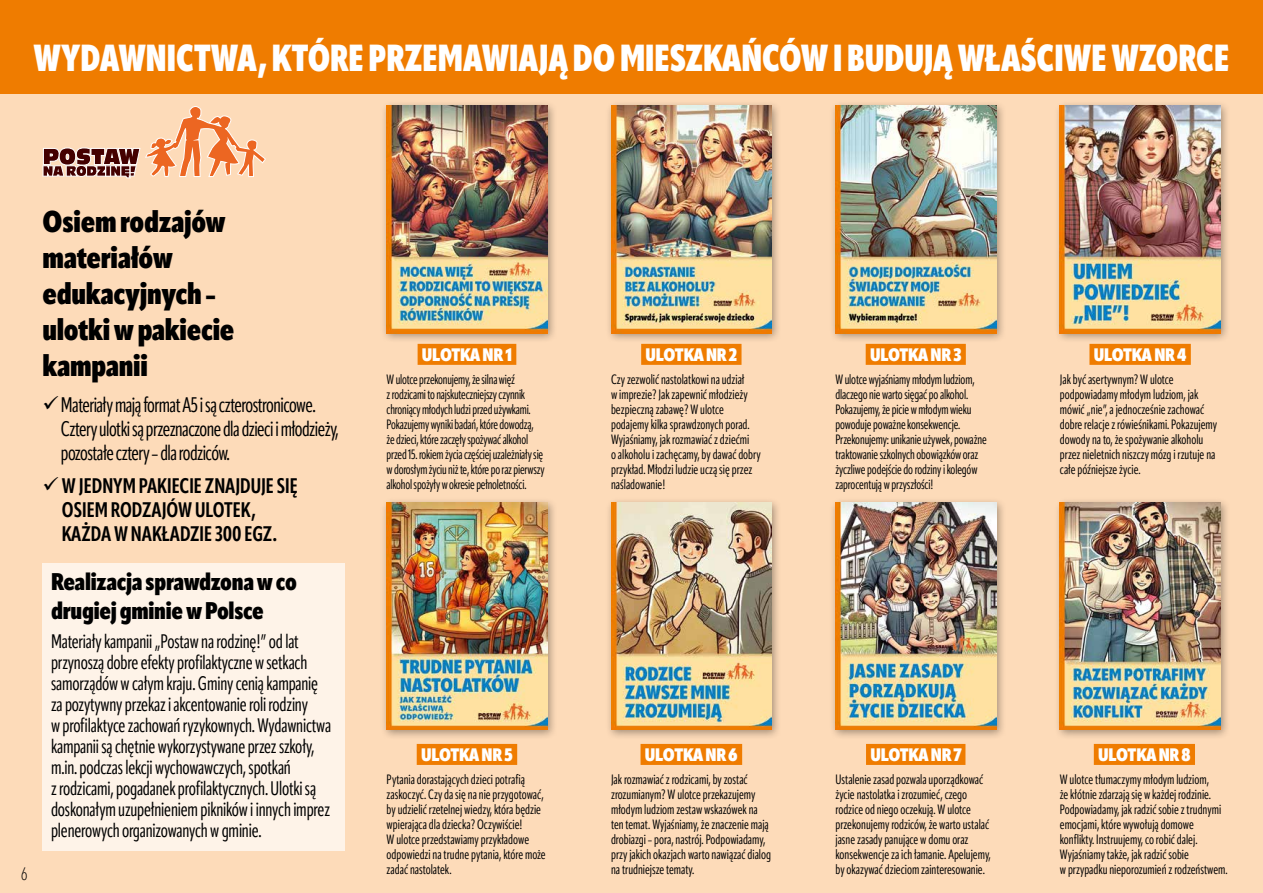
<style>
.page{position:relative;width:1263px;height:893px;background:#fddbb9}
.page>*{position:absolute;margin:0;border:0;box-sizing:border-box;transform-origin:0 0}
.t1{font:800 37.5px "Apparat Extra Cond";color:#fff;scale:.9 1}
.t2{font:800 30px/36px "Apparat Extra Cond";letter-spacing:-.01em;color:#000}
.t3{font:800 24px/28.8px "Apparat Extra Cond";letter-spacing:-.01em;color:#000}
.t4{font:21px/24px "Apparat Extra Cond";letter-spacing:-.025em;color:#000}
.t5{font:700 21px/24px "Apparat Extra Cond";color:#000}
.t6{font:19.5px/21px "Apparat Extra Cond";letter-spacing:-.01em;color:#000}
.t7{font:800 18px "Apparat Extra Cond";letter-spacing:-.02em;color:#fff}
.t8{font:300 18px "Apparat Extra Cond";color:#000}
.t9{font:13.5px/15px "Apparat Extra Cond";color:#000}
</style>
<div class="page">
<div style="left:0;top:0;width:1263px;height:94px;background:#ef7c00"></div>
<div style="left:43px;top:563px;width:302px;height:287px;background:#fef3e8"></div>
<div style="left:380px;top:100px;width:178px;height:243px;background:#000;opacity:.35"></div>
<img style="left:387px;top:106px;width:160px;height:227px">
<div style="left:418px;top:344px;width:98px;height:21px;background:#ef7c00"></div>
<div style="left:605px;top:100px;width:177px;height:243px;background:#000;opacity:.35"></div>
<img style="left:611px;top:106px;width:161px;height:227px">
<div style="left:641px;top:344px;width:100px;height:21px;background:#ef7c00"></div>
<div style="left:829px;top:100px;width:177px;height:243px;background:#000;opacity:.35"></div>
<img style="left:835px;top:106px;width:161px;height:227px">
<div style="left:866px;top:344px;width:100px;height:21px;background:#ef7c00"></div>
<div style="left:1054px;top:100px;width:177px;height:243px;background:#000;opacity:.35"></div>
<img style="left:1060px;top:106px;width:160px;height:227px">
<div style="left:1089px;top:344px;width:102px;height:21px;background:#ef7c00"></div>
<div style="left:1054px;top:497px;width:177px;height:243px;background:#000;opacity:.35"></div>
<img style="left:1060px;top:503px;width:160px;height:227px">
<div style="left:1094px;top:744px;width:101px;height:21px;background:#ef7c00"></div>
<div style="left:380px;top:497px;width:178px;height:243px;background:#000;opacity:.35"></div>
<img style="left:387px;top:503px;width:160px;height:227px">
<div style="left:417px;top:744px;width:100px;height:21px;background:#ef7c00"></div>
<div style="left:605px;top:497px;width:177px;height:243px;background:#000;opacity:.35"></div>
<img style="left:611px;top:503px;width:161px;height:227px">
<div style="left:640px;top:744px;width:102px;height:21px;background:#ef7c00"></div>
<div style="left:829px;top:497px;width:177px;height:243px;background:#000;opacity:.35"></div>
<img style="left:835px;top:503px;width:161px;height:227px">
<div style="left:866px;top:744px;width:99px;height:21px;background:#ef7c00"></div>
<svg style="left:43px;top:106px;width:223px;height:72px"></svg>
<h1 class="t1" style="left:34px;top:35px;width:54px">Wydawnictwa</h1>
<h1 class="t1" style="left:258px;top:35px;width:37px">, które</h1>
<h1 class="t1" style="left:369px;top:35px;width:21px">przemawiaj</h1>
<h1 class="t1" style="left:548px;top:35px;width:100px">ą do mieszka</h1>
<h1 class="t1" style="left:741px;top:35px;width:49px">ńców</h1>
<h1 class="t1" style="left:833px;top:35px;width:36px">ibuduj</h1>
<h1 class="t1" style="left:933px;top:35px;width:49px">ą właściwe</h1>
<h1 class="t1" style="left:1111px;top:35px;width:23px">wzorce</h1>
<h3 class="t8" style="left:21px;top:863px;width:8px">6</h3>
<h2 class="t2" style="left:43px;top:204px;width:193px">Osiem rodzajów materiałów edukacyjnych – ulotki w pakiecie kampanii</h2>
<h3 class="t4" style="left:61px;top:393px;width:279px;text-indent:-18px">✓Materiały mają format A5 i są czterostronicowe.<br>Cztery ulotki są przeznaczone dla dzieci i młodzieży, pozostałe cztery – dla rodziców.</h3>
<h3 class="t5" style="left:43px;top:474px;width:47px">✓W JEDNYM</h3>
<h3 class="t5" style="left:139px;top:474px;width:9px">PAKIECIE</h3>
<h3 class="t5" style="left:205px;top:474px;width:10px">ZNAJDUJE</h3>
<h3 class="t5" style="left:277px;top:474px;width:8px">SIĘ</h3>
<h3 class="t5" style="left:62px;top:498px;width:21px">OSIEM</h3>
<h3 class="t5" style="left:111px;top:498px;width:31px">RODZAJ</h3>
<h3 class="t5" style="left:62px;top:498px;width:195px;text-indent:105px">ÓW ULOTEK,<br>KAŻDA W NAKŁADZIE</h3>
<h3 class="t5" style="left:215px;top:522px;width:63px">300 EGZ.</h3>
<h3 class="t3" style="left:51px;top:568px;width:247px">Realizacja sprawdzona w co drugiej gminie w Polsce</h3>
<p class="t6" style="left:51px;top:631px;width:282px">Materiały kampanii „Postaw na rodzinę!” od lat przynoszą dobre efekty profilaktyczne w setkach samorządów w całym kraju. Gminy cenią kampanię za pozytywny przekaz i akcentowanie roli rodziny<br>w profilaktyce zachowań ryzykownych. Wydawnictwa kampanii są chętnie wykorzystywane przez szkoły, m.in. podczas lekcji wychowawczych, spotkań<br>z rodzicami, pogadanek profilaktycznych. Ulotki są doskonałym uzupełnieniem pikników i innych imprez plenerowych organizowanych w gminie.</p>
<h3 class="t7" style="left:422px;top:343px;width:92px">ULOTKA NR 1</h3>
<p class="t9" style="left:387px;top:372px;width:159px">W ulotce przekonujemy, że silna więź<br>z rodzicami to najskuteczniejszy czynnik chroniący młodych ludzi przed używkami.<br>Pokazujemy wyniki badań, które dowodzą, że dzieci, które zaczęły spożywać alkohol przed 15. rokiem życia częściej uzależniały się w dorosłym życiu niż te, które po raz pierwszy alkohol spożyły w okresie pełnoletności.</p>
<h3 class="t7" style="left:421px;top:743px;width:93px">ULOTKA NR 5</h3>
<p class="t9" style="left:387px;top:772px;width:161px">Pytania dorastających dzieci potrafią zaskoczyć. Czy da się na nie przygotować, by udzielić rzetelnej wiedzy, która będzie wpierająca dla dziecka? Oczywiście!<br>W ulotce przedstawiamy przykładowe odpowiedzi na trudne pytania, które może zadać nastolatek.</p>
<h3 class="t7" style="left:645px;top:343px;width:93px">ULOTKA NR 2</h3>
<p class="t9" style="left:611px;top:372px;width:151px">Czy zezwolić nastolatkowi na udział<br>w imprezie? Jak zapewnić młodzieży bezpieczną zabawę? W ulotce podajemy kilka sprawdzonych porad.<br>Wyjaśniamy, jak rozmawiać z dziećmi<br>o alkoholu i zachęcamy, by dawać dobry przykład. Młodzi ludzie uczą się przez naśladowanie!</p>
<h3 class="t7" style="left:870px;top:343px;width:93px">ULOTKA NR 3</h3>
<p class="t9" style="left:835px;top:372px;width:153px">W ulotce wyjaśniamy młodym ludziom, dlaczego nie warto sięgać po alkohol.<br>Pokazujemy, że picie w młodym wieku powoduje poważne konsekwencje.<br>Przekonujemy: unikanie używek, poważne traktowanie szkolnych obowiązków oraz życzliwe podejście do rodziny i kolegów zaprocentują w przyszłości!</p>
<h3 class="t7" style="left:645px;top:743px;width:94px">ULOTKA NR 6</h3>
<p class="t9" style="left:611px;top:772px;width:161px">Jak rozmawiać z rodzicami, by zostać zrozumianym? W ulotce przekazujemy młodym ludziom zestaw wskazówek na ten temat. Wyjaśniamy, że znaczenie mają drobiazgi – pora, nastrój. Podpowiadamy, przy jakich okazjach warto nawiązać dialog na trudniejsze tematy.</p>
<h3 class="t7" style="left:870px;top:743px;width:92px">ULOTKA NR 7</h3>
<p class="t9" style="left:835px;top:772px;width:157px">Ustalenie zasad pozwala uporządkować życie nastolatka i zrozumieć, czego rodzice od niego oczekują. W ulotce przekonujemy rodziców, że warto ustalać jasne zasady panujące w domu oraz konsekwencje za ich łamanie. Apelujemy, by okazywać dzieciom zainteresowanie.</p>
<h3 class="t7" style="left:1094px;top:343px;width:94px">ULOTKA NR 4</h3>
<p class="t9" style="left:1060px;top:372px;width:159px">Jak być asertywnym? W ulotce podpowiadamy młodym ludziom, jak mówić „nie”, a jednocześnie zachować dobre relacje z rówieśnikami. Pokazujemy dowody na to, że spożywanie alkoholu przez nieletnich niszczy mózg i rzutuje na całe późniejsze życie.</p>
<h3 class="t7" style="left:1098px;top:743px;width:94px">ULOTKA NR 8</h3>
<p class="t9" style="left:1060px;top:772px;width:169px">W ulotce tłumaczymy młodym ludziom,<br>że kłótnie zdarzają się w każdej rodzinie.<br>Podpowiadamy, jak radzić sobie z trudnymi emocjami, które wywołują domowe konflikty. Instruujemy, co robić dalej.<br>Wyjaśniamy także, jak radzić sobie<br>w przypadku nieporozumień z rodzeństwem.</p>
</div>
